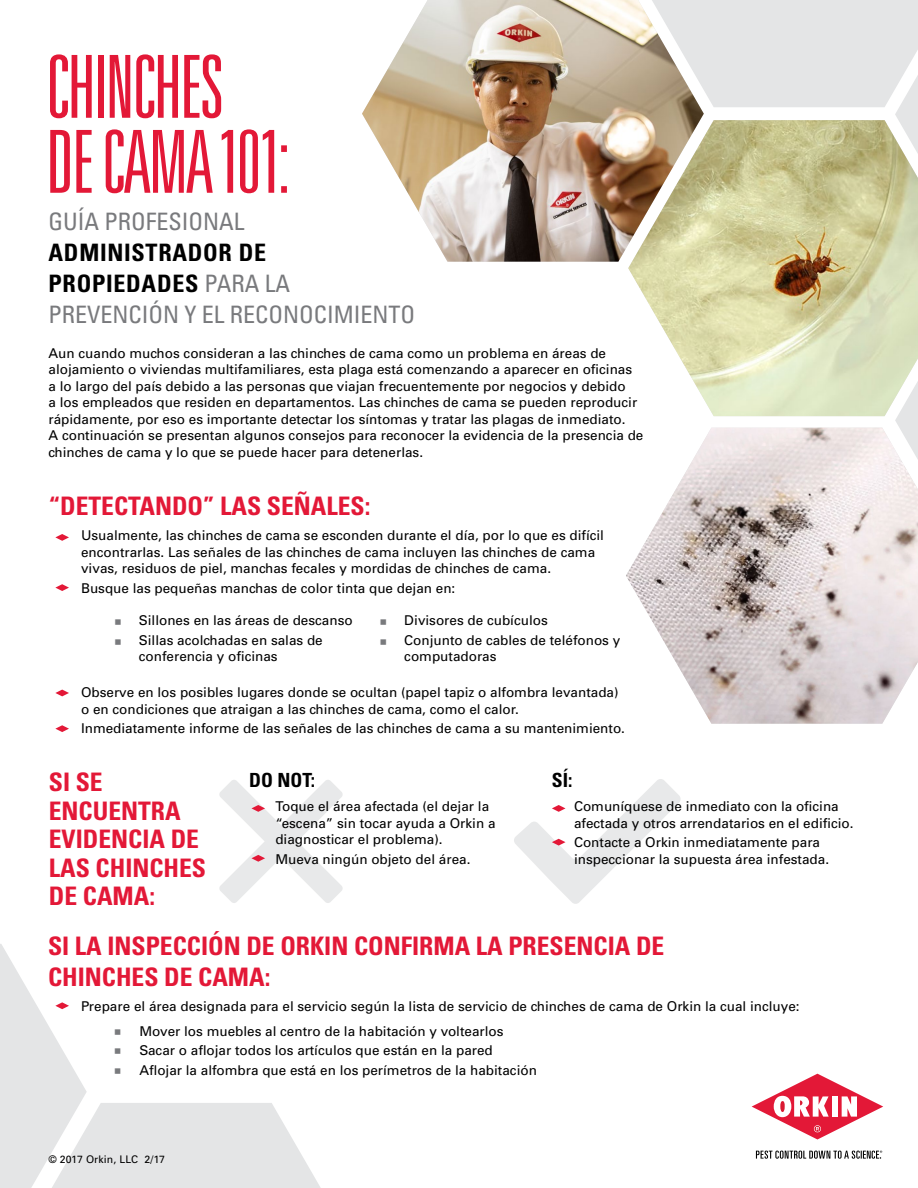
<style>
.page{position:relative;width:918px;height:1188px;background:#fff}
.page>*{position:absolute;margin:0;border:0;box-sizing:border-box;transform-origin:0 0}
.t1{font:300 ultra-condensed 87px/75px "Univers";letter-spacing:-.03em;color:#e31837}
.t2{font:700 condensed 25.5px/28.5px "Univers";color:#e31837}
.t3{font:condensed 24px/30.9px "Univers";color:#797a7d}
.t4{font:24px/19.5px "Arial";color:#797a7d}
.t5{font:700 condensed 19.5px "Univers";color:#000}
.t6{font:13.5px/16.5px "Univers";color:#000}
.t7{font:10.5px "Univers";letter-spacing:.01em;color:#000}
.s1{font-weight:700;color:#000}
</style>
<div class="page">
<img style="left:626px;top:428px;width:292px;height:296px">
<img style="left:628px;top:154px;width:290px;height:262px">
<svg style="left:704px;top:0;width:214px;height:154px;background:#dfdfd6"></svg>
<svg style="left:895px;top:381px;width:23px;height:79px"></svg>
<img style="left:362px;top:0;width:342px;height:262px">
<svg style="left:219px;top:780px;width:124px;height:123px"></svg>
<svg style="left:514px;top:779px;width:167px;height:125px"></svg>
<svg style="left:55px;top:534px;width:14px;height:7px"></svg>
<svg style="left:55px;top:584px;width:14px;height:7px"></svg>
<svg style="left:55px;top:690px;width:14px;height:6px"></svg>
<svg style="left:55px;top:725px;width:14px;height:7px"></svg>
<svg style="left:0;top:944px;width:321px;height:244px"></svg>
<svg style="left:752px;top:1074px;width:131px;height:65px"></svg>
<svg style="left:756px;top:1151px;width:126px;height:8px"></svg>
<h1 class="t1" style="left:46px;top:48px;width:246px">CHINCHES<br>DE CAMA 101:</h1>
<h3 class="t3" style="left:49px;top:206px;width:198px">GUÍA PROFESIONAL</h3>
<h3 class="t3" style="left:49px;top:237px;width:368px"><span class="s1">ADMINISTRADOR DE<br>PROPIEDADES</span> PARA LA<br>PREVENCIÓN Y EL RECONOCIMIENTO</h3>
<p class="t6" style="left:49px;top:345px;width:596px">Aun cuando muchos consideran a las chinches de cama como un problema en áreas de alojamiento o viviendas multifamiliares, esta plaga está comenzando a aparecer en oficinas<br>a lo largo del país debido a las personas que viajan frecuentemente por negocios y debido<br>a los empleados que residen en departamentos. Las chinches de cama se pueden reproducir rápidamente, por eso es importante detectar los síntomas y tratar las plagas de inmediato.<br>A continuación se presentan algunos consejos para reconocer la evidencia de la presencia de chinches de cama y lo que se puede hacer para detenerlas.</p>
<h2 class="t2" style="left:49px;top:492px;width:323px">“DETECTANDO” LAS SEÑALES:</h2>
<p class="t6" style="left:81px;top:527px;width:525px">Usualmente, las chinches de cama se esconden durante el día, por lo que es difícil encontrarlas. Las señales de las chinches de cama incluyen las chinches de cama vivas, residuos de piel, manchas fecales y mordidas de chinches de cama.</p>
<p class="t6" style="left:81px;top:580px;width:376px">Busque las pequeñas manchas de color tinta que dejan en:</p>
<p class="t6" style="left:139px;top:611px;width:215px;line-height:19.5px">Sillones en las áreas de descanso<br>Sillas acolchadas en salas de</p>
<p class="t6" style="left:139px;top:649px;width:140px">conferencia y oficinas</p>
<h3 class="t4" style="left:114px;top:612px;width:10px">▪ ▪</h3>
<h3 class="t4" style="left:379px;top:612px;width:10px">▪ ▪</h3>
<p class="t6" style="left:404px;top:611px;width:218px;line-height:19.5px">Divisores de cubículos<br>Conjunto de cables de teléfonos y</p>
<p class="t6" style="left:404px;top:649px;width:94px">computadoras</p>
<p class="t6" style="left:81px;top:685px;width:539px">Observe en los posibles lugares donde se ocultan (papel tapiz o alfombra levantada) o en condiciones que atraigan a las chinches de cama, como el calor.</p>
<p class="t6" style="left:81px;top:721px;width:546px">Inmediatamente informe de las señales de las chinches de cama a su mantenimiento.</p>
<h2 class="t2" style="left:49px;top:768px;width:159px">SI SE<br>ENCUENTRA<br>EVIDENCIA DE<br>LAS CHINCHES<br>DE CAMA:</h2>
<h3 class="t5" style="left:249px;top:768px;width:67px">DO NOT:</h3>
<h3 class="t5" style="left:552px;top:768px;width:22px">SÍ:</h3>
<p class="t6" style="left:275px;top:798px;width:222px">Toque el área afectada (el dejar la “escena” sin tocar ayuda a Orkin a diagnosticar el problema).</p>
<p class="t6" style="left:275px;top:851px;width:197px">Mueva ningún objeto del área.</p>
<p class="t6" style="left:574px;top:798px;width:281px">Comuníquese de inmediato con la oficina afectada y otros arrendatarios en el edificio.</p>
<p class="t6" style="left:574px;top:834px;width:257px">Contacte a Orkin inmediatamente para inspeccionar la supuesta área infestada.</p>
<h2 class="t2" style="left:48px;top:931px;width:618px;line-height:30.6px">SI LA INSPECCIÓN DE ORKIN CONFIRMA LA PRESENCIA DE<br>CHINCHES DE CAMA:</h2>
<p class="t6" style="left:139px;top:993px;width:662px;line-height:25.2px;text-indent:-58px">Prepare el área designada para el servicio según la lista de servicio de chinches de cama de Orkin la cual incluye:<br>Mover los muebles al centro de la habitación y voltearlos</p>
<p class="t6" style="left:139px;top:1041px;width:399px;line-height:19.5px">Sacar o aflojar todos los artículos que están en la pared<br>Aflojar la alfombra que está en los perímetros de la habitación</p>
<h3 class="t4" style="left:113px;top:1022px;width:10px;text-align:justify">▪ ▪ ▪</h3>
<p class="t7" style="left:48px;top:1153px;width:118px">© 2017 Orkin, LLC 2/17</p>
</div>
